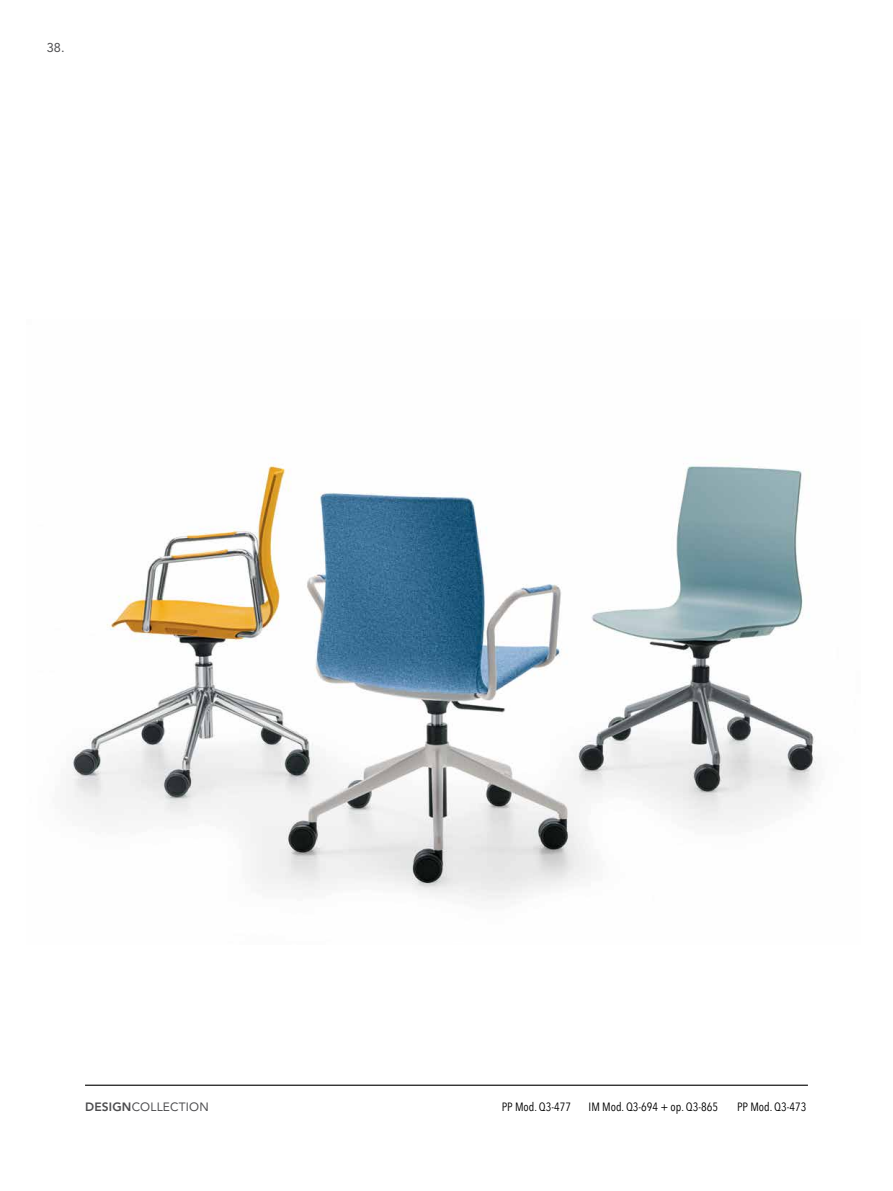
<style>
.page{position:relative;width:893px;height:1191px;background:#fff}
.page>*{position:absolute;margin:0;border:0;box-sizing:border-box;transform-origin:0 0}
.t1{font:12.75px "Avenir LT Std";color:#4d4d4f}
.t2{font:12px "Avenir Next Condensed";color:#000}
.t3{font:12px "Avenir LT Std";letter-spacing:.015em;color:#4d4d4f}
.s1{font-weight:800}
</style>
<div class="page">
<img style="left:72px;top:463px;width:744px;height:438px">
<hr style="left:85px;top:1084px;width:723px;height:1px;background:#000">
<p class="t1" style="left:47px;top:40px;width:19px">38.</p>
<p class="t3" style="left:85px;top:1099px;width:125px"><span class="s1">DESIGN</span>COLLECTION</p>
<p class="t2" style="left:502px;top:1096px;width:71px">PP Mod. Q3-477</p>
<p class="t2" style="left:589px;top:1096px;width:131px">IM Mod. Q3-694 + op. Q3-865</p>
<p class="t2" style="left:737px;top:1096px;width:71px">PP Mod. Q3-473</p>
</div>
